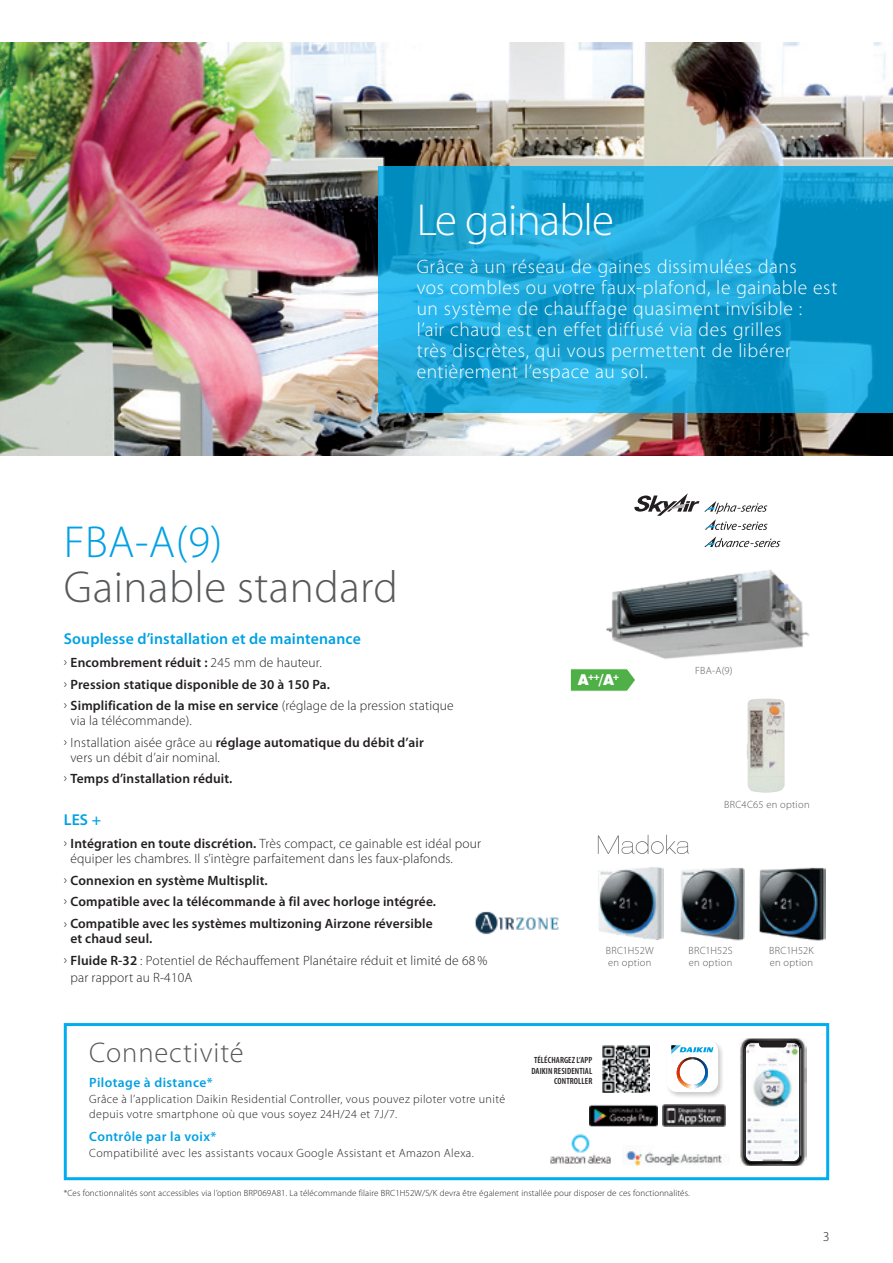
<style>
.page{position:relative;width:893px;height:1263px;background:#fff}
.page>*{position:absolute;margin:0;border:0;box-sizing:border-box;transform-origin:0 0}
.t1{font:300 45px "Myriad Pro";letter-spacing:.01em;color:#57585a}
.t2{font:300 45px "Myriad Pro";letter-spacing:-.02em;color:#fff}
.t3{font:300 45px "Myriad Pro";color:#00a1e3}
.t4{font:300 28.5px "Myriad Pro";letter-spacing:.03em;color:#57585a}
.t5{font:300 19.5px/21px "Myriad Pro";letter-spacing:.025em;color:#fff}
.t6{font:600 15.75px "Myriad Pro";letter-spacing:.01em;color:#00a1e3}
.t7{font:900 15px "Swiss 721 BT";color:#fff}
.t8{font:600 13.5px/21.5px "Myriad Pro";letter-spacing:.01em;color:#231f20}
.t9{font:300 13.5px/21.5px "Myriad Pro";letter-spacing:.01em;color:#231f20}
.t10{font:600 13.5px "Myriad Pro";letter-spacing:.03em;color:#00a1e3}
.t11{font:300 12px/15.6px "Myriad Pro";letter-spacing:.03em;color:#231f20}
.t12{font:300 10.5px/12.6px "Myriad Pro";letter-spacing:.03em;color:#57585a}
.t13{font:300 9px "Myriad Pro";letter-spacing:.01em;color:#231f20}
.t14{font:600 condensed 9px/10.5px "Myriad Pro";letter-spacing:.01em;color:#231f20;text-align:right}
.s1{font-weight:300}
.s2{font-weight:600}
</style>
<div class="page">
<img style="left:0;top:43px;width:893px;height:412px">
<svg style="left:378px;top:166px;width:515px;height:246px;background:#19a2d5"></svg>
<svg style="left:570px;top:668px;width:65px;height:24px;background:#6cbd65"></svg>
<img style="left:747px;top:698px;width:37px;height:94px">
<img style="left:475px;top:911px;width:84px;height:24px">
<img style="left:606px;top:570px;width:204px;height:89px">
<svg style="left:704px;top:536px;width:76px;height:11px"></svg>
<svg style="left:634px;top:493px;width:133px;height:37px"></svg>
<img style="left:680px;top:868px;width:64px;height:73px">
<img style="left:759px;top:867px;width:66px;height:74px">
<img style="left:598px;top:867px;width:65px;height:73px">
<svg style="left:598px;top:835px;width:90px;height:19px"></svg>
<div style="left:64px;top:1023px;width:765px;height:157px;border:3px solid #00aeef"></div>
<svg style="left:602px;top:1045px;width:48px;height:47px;background:#767879"></svg>
<img style="left:662px;top:1105px;width:63px;height:21px">
<img style="left:589px;top:1105px;width:69px;height:22px">
<div style="left:665px;top:1039px;width:60px;height:60px;background:#231f20;opacity:.23"></div>
<div style="left:667px;top:1041px;width:51px;height:51px;background:#fff;border-radius:10px"></div>
<svg style="left:671px;top:1045px;width:42px;height:47px"></svg>
<img style="left:739px;top:1038px;width:67px;height:127px">
<img style="left:745px;top:1043px;width:55px;height:118px">
<div style="left:745px;top:1042px;width:55px;height:120px;border:1px solid #231f20;border-radius:7px"></div>
<svg style="left:759px;top:1043px;width:28px;height:4px"></svg>
<img style="left:623px;top:1151px;width:99px;height:15px">
<img style="left:550px;top:1134px;width:61px;height:30px">
<h1 class="t2" style="left:417px;top:192px;width:199px">Le gainable</h1>
<p class="t5" style="left:417px;top:255px;width:422px">Grâce à un réseau de gaines dissimulées dans<br>vos combles ou votre faux-plafond, le gainable est un système de chauffage quasiment invisible :<br>l’air chaud est en effet diffusé via des grilles<br>très discrètes, qui vous permettent de libérer entièrement l’espace au sol.</p>
<h1 class="t3" style="left:64px;top:515px;width:160px">FBA-A(9)</h1>
<h1 class="t1" style="left:64px;top:560px;width:336px">Gainable standard</h1>
<p class="t6" style="left:64px;top:628px;width:299px">Souplesse d’installation et de maintenance</p>
<p class="t8" style="left:64px;top:652px;width:391px"><span class="s1">›</span> Encombrement réduit : <span class="s1">245 mm de hauteur.<br>›</span> Pression statique disponible de 30 à 150 Pa.<br><span class="s1">›</span> Simplification de la mise en service <span class="s1">(réglage de la pression statique</span></p>
<p class="t9" style="left:64px;top:710px;width:361px;text-indent:7px">via la télécommande).<br>› Installation aisée grâce au <span class="s2">réglage automatique du débit d’air</span></p>
<p class="t8" style="left:64px;top:746px;width:170px;text-align:center"><span class="s1">vers un débit d’air nominal.<br>›</span> Temps d’installation réduit.</p>
<p class="t6" style="left:64px;top:809px;width:39px">LES +</p>
<p class="t9" style="left:70px;top:836px;width:412px;line-height:15px;text-indent:-7px">› <span class="s2">Intégration en toute discrétion.</span> Très compact, ce gainable est idéal pour équiper les chambres. Il s’intègre parfaitement dans les faux-plafonds.</p>
<p class="t8" style="left:64px;top:869px;width:374px"><span class="s1">›</span> Connexion en système Multisplit.<br><span class="s1">›</span> Compatible avec la télécommande à fil avec horloge intégrée. <span class="s1">›</span> Compatible avec les systèmes multizoning Airzone réversible</p>
<p class="t9" style="left:64px;top:926px;width:425px;line-height:23px;text-indent:6px"><span class="s2">et chaud seul.<br></span>› <span class="s2">Fluide R-32</span> : Potentiel de Réchauffement Planétaire réduit et limité de 68%</p>
<p class="t9" style="left:70px;top:966px;width:123px">par rapport au R-410A</p>
<h2 class="t4" style="left:89px;top:1035px;width:156px">Connectivité</h2>
<p class="t10" style="left:89px;top:1074px;width:125px">Pilotage à distance*</p>
<p class="t11" style="left:89px;top:1091px;width:417px">Grâce à l’application Daikin Residential Controller, vous pouvez piloter votre unité depuis votre smartphone où que vous soyez 24H/24 et 7J/7.</p>
<p class="t10" style="left:89px;top:1128px;width:129px">Contrôle par la voix*</p>
<p class="t11" style="left:89px;top:1145px;width:386px">Compatibilité avec les assistants vocaux Google Assistant et Amazon Alexa.</p>
<p class="t7" style="left:578px;top:670px;width:43px">A<sup>++</sup>/A<sup>+</sup></p>
<p class="t12" style="left:606px;top:944px;width:49px">BRC1H52W en option</p>
<p class="t14" style="left:531px;top:1055px;width:62px">TÉLÉCHARGEZ L’APP<br>DAIKIN RESIDENTIAL<br>CONTROLLER</p>
<p class="t12" style="left:695px;top:664px;width:39px">FBA-A(9)</p>
<p class="t12" style="left:724px;top:798px;width:87px">BRC4C65 en option</p>
<p class="t12" style="left:688px;top:944px;width:46px">BRC1H52S en option</p>
<p class="t12" style="left:769px;top:944px;width:46px">BRC1H52K en option</p>
<p class="t13" style="left:64px;top:1188px;width:627px">*Ces fonctionnalités sont accessibles via l’option BRP069A81. La télécommande filaire BRC1H52W/S/K devra être également installée pour disposer de ces fonctionnalités.</p>
<p class="t9" style="left:823px;top:1226px;width:7px">3</p>
</div>
